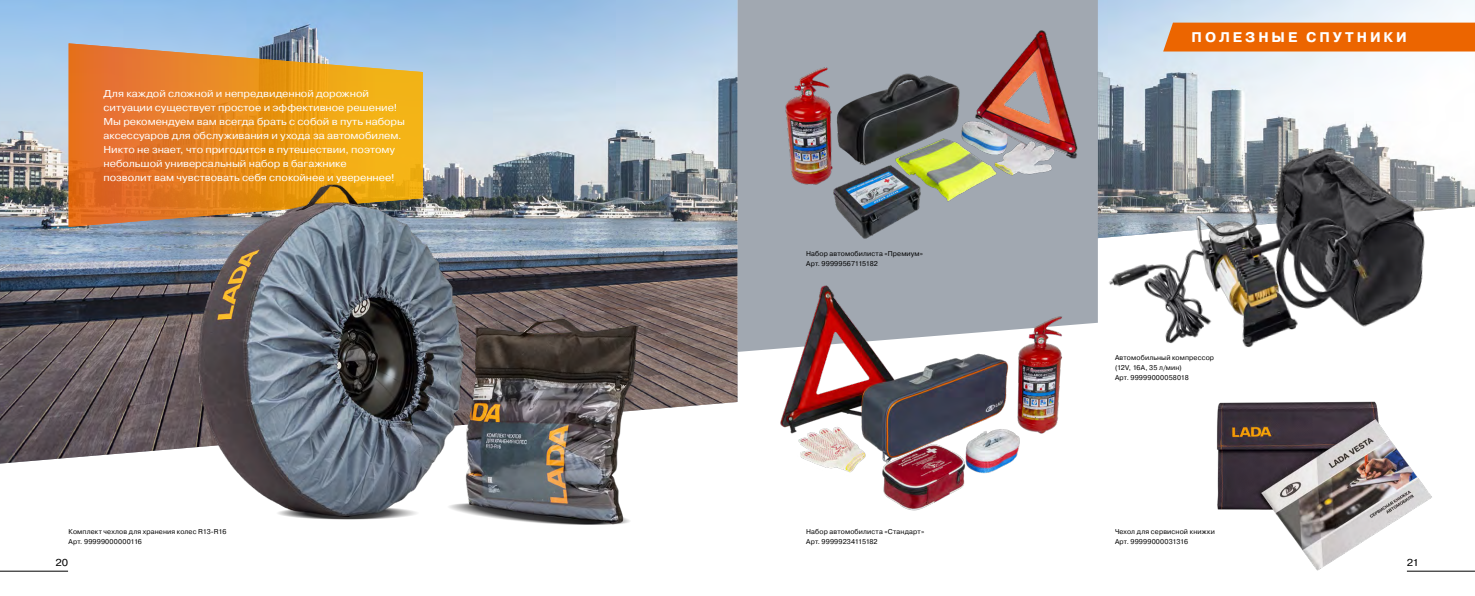
<style>
.page{position:relative;width:1475px;height:596px;background:#fff}
.page>*{position:absolute;margin:0;border:0;box-sizing:border-box;transform-origin:0 0}
.t1{font:700 14px "LADA Pragmatica";letter-spacing:.21em;color:#fff}
.t2{font:10px/14px "LADA Pragmatica";letter-spacing:-.005em;color:#fff;scale:1.1 1}
.t3{font:10px "LADA Pragmatica";color:#000;scale:1.1 1}
.t4{font:7px/10px "LADA Pragmatica";letter-spacing:.02em;color:#000}
</style>
<div class="page">
<img style="left:1097px;top:0;width:377px;height:239px">
<div style="left:737px;top:0;width:360px;height:351px;background:#a1a8b1"></div>
<img style="left:0;top:0;width:737px;height:463px">
<svg style="left:69px;top:43px;width:354px;height:184px;background:#e08f31"></svg>
<hr style="left:1406px;top:570px;width:68px;height:1px;background:#000">
<hr style="left:0;top:570px;width:68px;height:1px;background:#000">
<div style="left:1162px;top:23px;width:312px;height:28px;background:#ec6500"></div>
<img style="left:165px;top:178px;width:544px;height:347px">
<img style="left:1217px;top:401px;width:223px;height:171px">
<img style="left:1105px;top:133px;width:338px;height:214px">
<img style="left:775px;top:14px;width:316px;height:246px">
<img style="left:740px;top:275px;width:343px;height:236px">
<p class="t2" style="left:103px;top:86px;width:275px">Для каждой сложной и непредвиденной дорожной ситуации существует простое и эффективное решение!<br>Мы рекомендуем вам всегда брать с собой в путь наборы аксессуаров для обслуживания и ухода за автомобилем.<br>Никто не знает, что пригодится в путешествии, поэтому небольшой универсальный набор в багажнике<br>позволит вам чувствовать себя спокойнее и увереннее!</p>
<p class="t4" style="left:69px;top:527px;width:159px">Комплект чехлов для хранения колес R13-R16<br>Арт. 99999000000116</p>
<p class="t4" style="left:806px;top:249px;width:118px">Набор автомобилиста «Премиум»<br>Арт. 99999567115182</p>
<p class="t4" style="left:806px;top:527px;width:120px">Набор автомобилиста «Стандарт»<br>Арт. 99999234115182</p>
<h1 class="t1" style="left:1191px;top:28px;width:217px">ПОЛЕЗНЫЕ СПУТНИКИ</h1>
<p class="t4" style="left:1114px;top:352px;width:101px">Автомобильный компрессор (12V, 16A, 35 л/мин)<br>Арт. 99999000058018</p>
<p class="t4" style="left:1114px;top:527px;width:101px">Чехол для сервисной книжки<br>Арт. 99999000031316</p>
<p class="t3" style="left:55px;top:556px;width:13px">20</p>
<p class="t3" style="left:1406px;top:556px;width:12px">21</p>
</div>
